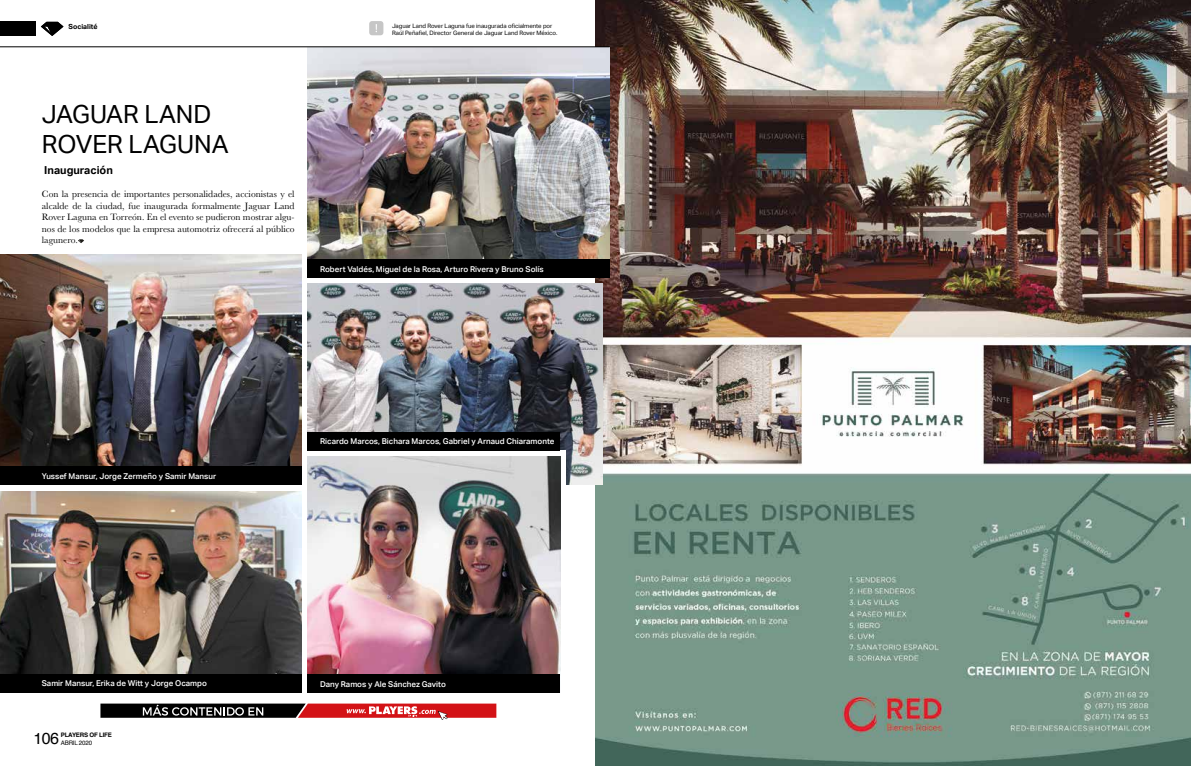
<style>
.page{position:relative;width:1191px;height:766px;background:#fff}
.page>*{position:absolute;margin:0;border:0;box-sizing:border-box;transform-origin:0 0}
.t1{font:25px/30px "Aktiv Grotesk";color:#000}
.t2{font:16px "Helvetica";color:#000}
.t3{font:700 11px "Aktiv Grotesk";color:#000}
.t4{font:9.5px/11.5px "Baskerville URW";color:#000;text-align:justify}
.t5{font:500 8px "Aktiv Grotesk";color:#fff}
.t6{font:700 7px "Aktiv Grotesk";color:#000}
.t7{font:700 6.1px "Helvetica";letter-spacing:-.03em;color:#000}
.t8{font:6.1px "Helvetica";letter-spacing:-.03em;color:#000}
.t9{font:6px/7.2px "Aktiv Grotesk";color:#000}
</style>
<div class="page">
<img style="left:595px;top:0;width:596px;height:765px">
<img style="left:0;top:254px;width:301px;height:212px">
<img style="left:0;top:491px;width:301px;height:182px">
<img style="left:307px;top:284px;width:295px;height:200px">
<div style="left:307px;top:450px;width:259px;height:242px;background:#fff"></div>
<img style="left:307px;top:48px;width:302px;height:211px">
<div style="left:369px;top:21px;width:14px;height:14px;background:#c6c6c6;border-radius:3px"></div>
<svg style="left:375px;top:24px;width:2px;height:8px"></svg>
<div style="left:0;top:466px;width:301px;height:18px;background:#000"></div>
<div style="left:0;top:673px;width:301px;height:19px;background:#000"></div>
<div style="left:307px;top:259px;width:302px;height:19px;background:#000"></div>
<div style="left:307px;top:432px;width:253px;height:18px;background:#000"></div>
<hr style="left:0;top:46px;width:609px;height:1px;background:#000">
<svg style="left:100px;top:703px;width:396px;height:16px;background:#8b4344"></svg>
<img style="left:307px;top:456px;width:253px;height:218px">
<div style="left:307px;top:674px;width:253px;height:18px;background:#000"></div>
<svg style="left:41px;top:22px;width:22px;height:14px"></svg>
<div style="left:0;top:22px;width:35px;height:14px;background:#000"></div>
<svg style="left:78px;top:239px;width:6px;height:4px"></svg>
<p class="t6" style="left:69px;top:22px;width:31px">Socialité</p>
<p class="t9" style="left:392px;top:22px;width:167px">Jaguar Land Rover Laguna fue inaugurada oficialmente por<br>Raúl Peñafiel, Director General de Jaguar Land Rover México.</p>
<h1 class="t1" style="left:42px;top:99px;width:188px">JAGUAR LAND<br>ROVER LAGUNA</h1>
<p class="t3" style="left:44px;top:164px;width:70px">Inauguración</p>
<p class="t4" style="left:42px;top:188px;width:254px">Con la presencia de importantes personalidades, accionistas y el alcalde de la ciudad, fue inaugurada formalmente Jaguar Land Rover Laguna en Torreón. En el evento se pudieron mostrar algu&shy;nos de los modelos que la empresa automotriz ofrecerá al público lagunero.</p>
<p class="t5" style="left:320px;top:264px;width:225px">Robert Valdés, Miguel de la Rosa, Arturo Rivera y Bruno Solís</p>
<p class="t5" style="left:42px;top:471px;width:176px">Yussef Mansur, Jorge Zermeño y Samir Mansur</p>
<p class="t5" style="left:320px;top:437px;width:236px">Ricardo Marcos, Bichara Marcos, Gabriel y Arnaud Chiaramonte</p>
<p class="t5" style="left:42px;top:678px;width:166px">Samir Mansur, Erika de Witt y Jorge Ocampo</p>
<h2 class="t2" style="left:33px;top:725px;width:27px">106</h2>
<p class="t7" style="left:61px;top:730px;width:53px">PLAYERS OF LIFE</p>
<p class="t8" style="left:61px;top:737px;width:33px">ABRIL 2020</p>
<p class="t5" style="left:320px;top:679px;width:127px">Dany Ramos y Ale Sánchez Gavito</p>
</div>
